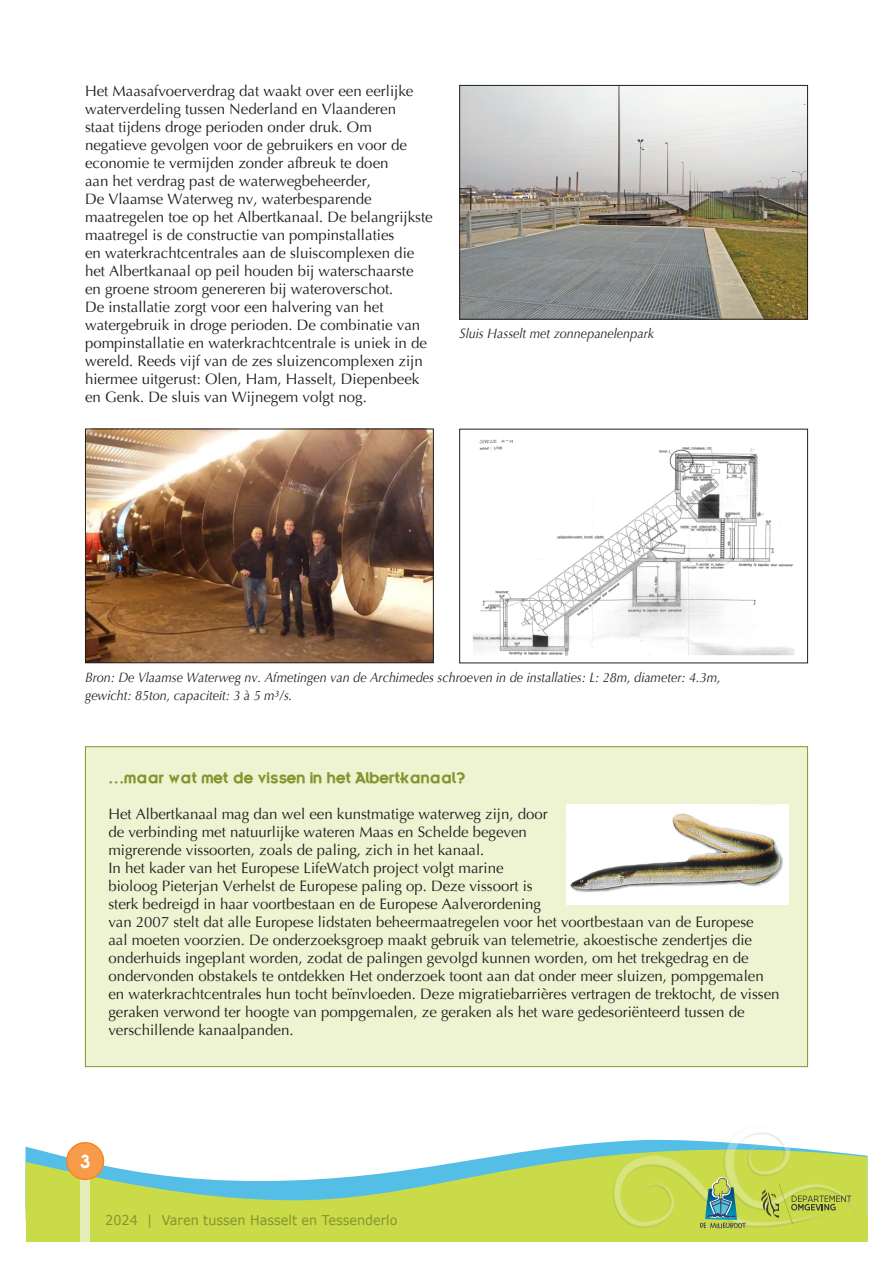
<style>
.page{position:relative;width:893px;height:1263px;background:#fff}
.page>*{position:absolute;margin:0;border:0;box-sizing:border-box;transform-origin:0 0}
.t1{font:600 18px "Trendex SSK";color:#fff}
.tekst{font:700 16.5px "Kernel SSK";color:#85942f}
.tekst-2{font:15px/18px "Optima";color:#231f20}
.tekst-3{font:italic 13.5px/18px "Optima";color:#231f20;scale:.93 1}
.t2{font:13.5px "Verdana";color:#85942f;scale:.95 1}
</style>
<div class="page">
<svg style="left:26px;top:1143px;width:841px;height:74px"></svg>
<div style="left:26px;top:1217px;width:841px;height:25px;background:#c9db49"></div>
<img style="left:604px;top:1133px;width:257px;height:96px">
<div style="left:80px;top:1174px;width:10px;height:68px;background:#e6eeb7"></div>
<div style="left:67px;top:1143px;width:37px;height:36px;background:#f79b4a;border-radius:50%"></div>
<div style="left:66px;top:1142px;width:38px;height:38px;border:1px solid #f58522;border-radius:50%"></div>
<svg style="left:700px;top:1177px;width:46px;height:51px"></svg>
<svg style="left:761px;top:1184px;width:90px;height:40px"></svg>
<img style="left:87px;top:431px;width:345px;height:230px">
<div style="left:85px;top:429px;width:349px;height:234px;border:1px solid #231f20"></div>
<img style="left:472px;top:439px;width:323px;height:216px">
<div style="left:459px;top:429px;width:349px;height:234px;border:1px solid #231f20"></div>
<div style="left:85px;top:746px;width:723px;height:321px;background:#eef4d1;border:1px solid #85942f"></div>
<div style="left:566px;top:805px;width:223px;height:100px;background:#fff"></div>
<img style="left:570px;top:813px;width:213px;height:80px">
<img style="left:461px;top:87px;width:345px;height:231px">
<div style="left:459px;top:85px;width:349px;height:235px;border:1px solid #231f20"></div>
<p class="tekst-2" style="left:85px;top:82px;width:349px">Het Maasafvoerverdrag dat waakt over een eerlijke waterverdeling tussen Nederland en Vlaanderen<br>staat tijdens droge perioden onder druk. Om negatieve gevolgen voor de gebruikers en voor de economie te vermijden zonder afbreuk te doen<br>aan het verdrag past de waterwegbeheerder,<br>De Vlaamse Waterweg nv, waterbesparende maatregelen toe op het Albertkanaal. De belangrijkste maatregel is de constructie van pompinstallaties<br>en waterkrachtcentrales aan de sluiscomplexen die het Albertkanaal op peil houden bij waterschaarste en groene stroom genereren bij wateroverschot.<br>De installatie zorgt voor een halvering van het watergebruik in droge perioden. De combinatie van pompinstallatie en waterkrachtcentrale is uniek in de wereld. Reeds vijf van de zes sluizencomplexen zijn hiermee uitgerust: Olen, Ham, Hasselt, Diepenbeek en Genk. De sluis van Wijnegem volgt nog.</p>
<p class="tekst-3" style="left:459px;top:325px;width:211px">Sluis Hasselt met zonnepanelenpark</p>
<p class="tekst-3" style="left:85px;top:669px;width:685px">Bron: De Vlaamse Waterweg nv. Afmetingen van de Archimedes schroeven in de installaties: L: 28m, diameter: 4.3m, gewicht: 85ton, capaciteit: 3 à 5 m³/s.</p>
<p class="tekst" style="left:108px;top:769px;width:358px">…maar wat met de vissen in het Albertkanaal?</p>
<p class="tekst-2" style="left:108px;top:805px;width:441px">Het Albertkanaal mag dan wel een kunstmatige waterweg zijn, door de verbinding met natuurlijke wateren Maas en Schelde begeven migrerende vissoorten, zoals de paling, zich in het kanaal.</p>
<p class="tekst-2" style="left:108px;top:859px;width:673px">In het kader van het Europese LifeWatch project volgt marine<br>bioloog Pieterjan Verhelst de Europese paling op. Deze vissoort is<br>sterk bedreigd in haar voortbestaan en de Europese Aalverordening<br>van 2007 stelt dat alle Europese lidstaten beheermaatregelen voor het voortbestaan van de Europese<br>aal moeten voorzien. De onderzoeksgroep maakt gebruik van telemetrie, akoestische zendertjes die onderhuids ingeplant worden, zodat de palingen gevolgd kunnen worden, om het trekgedrag en de ondervonden obstakels te ontdekken Het onderzoek toont aan dat onder meer sluizen, pompgemalen en waterkrachtcentrales hun tocht beïnvloeden. Deze migratiebarrières vertragen de trektocht, de vissen geraken verwond ter hoogte van pompgemalen, ze geraken als het ware gedesoriënteerd tussen de verschillende kanaalpanden.</p>
<p class="t1" style="left:80px;top:1150px;width:12px">3</p>
<p class="t2" style="left:105px;top:1211px;width:309px">2024 | Varen tussen Hasselt en Tessenderlo</p>
</div>
